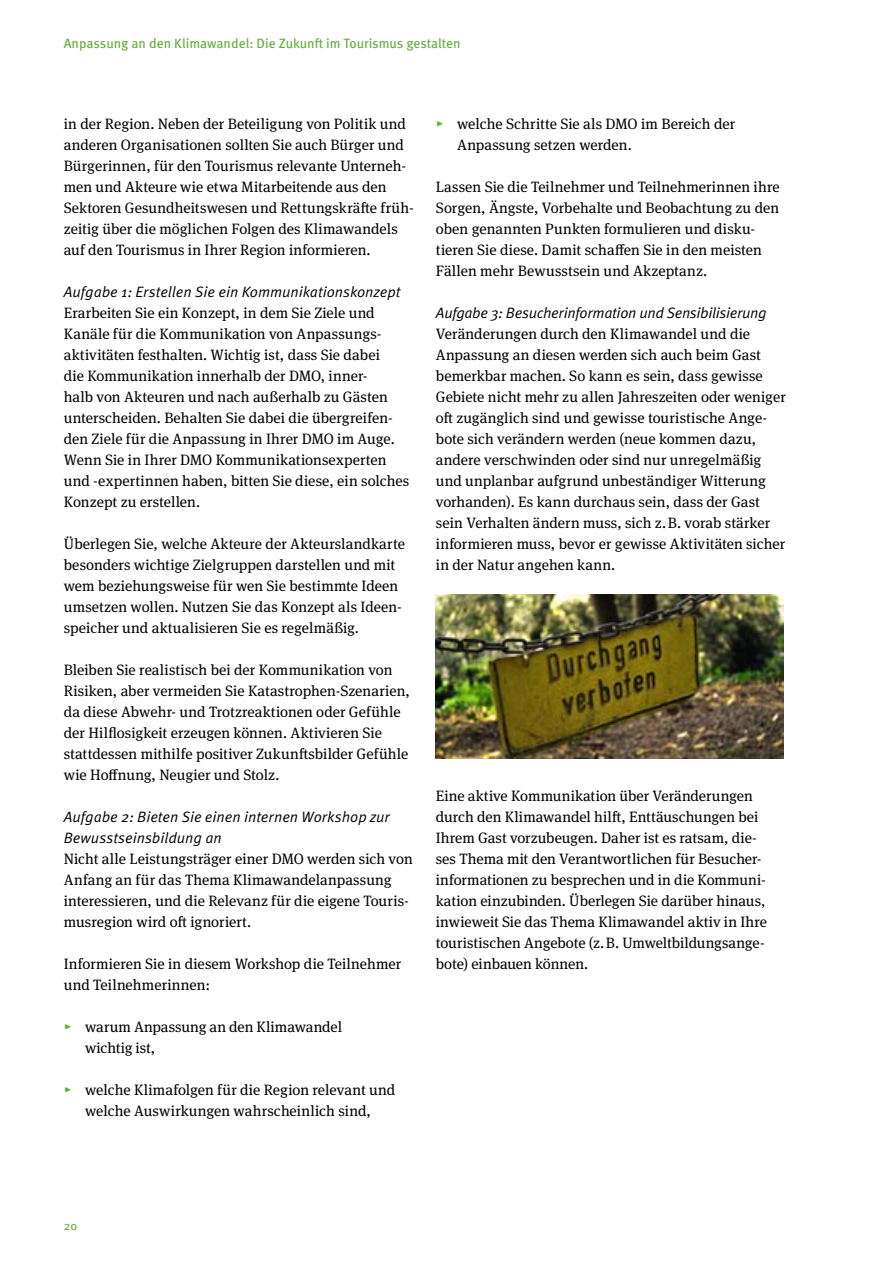
<style>
.page{position:relative;width:893px;height:1263px;background:#fff}
.page>*{position:absolute;margin:0;border:0;box-sizing:border-box;transform-origin:0 0}
.t1{font:15px/21px "Meta Serif Pro";letter-spacing:.005em;color:#000}
.t2{font:15px/21px "Meta Pro Norm Ita";letter-spacing:-.005em;color:#000}
.t3{font:13.5px "Meta Pro";letter-spacing:-.005em;color:#5ead35}
.t4{font:12px "Meta Pro";color:#5ead35}
.s1{font-family:"Meta Pro";color:#5ead35}
</style>
<div class="page">
<img style="left:436px;top:594px;width:347px;height:165px">
<p class="t3" style="left:64px;top:33px;width:398px">Anpassung an den Klimawandel: Die Zukunft im Tourismus gestalten</p>
<p class="t1" style="left:64px;top:113px;width:352px">in der Region. Neben der Beteiligung von Politik und anderen Organisationen sollten Sie auch Bürger und Bürgerinnen, für den Tourismus relevante Unterneh&shy;men und Akteure wie etwa Mitarbeitende aus den Sektoren Gesundheitswesen und Rettungskräfte früh&shy;zeitig über die möglichen Folgen des Klimawandels auf den Tourismus in Ihrer Region informieren.</p>
<p class="t2" style="left:64px;top:280px;width:338px">Aufgabe 1: Erstellen Sie ein Kommunikationskonzept</p>
<p class="t1" style="left:64px;top:302px;width:347px">Erarbeiten Sie ein Konzept, in dem Sie Ziele und Kanäle für die Kommunikation von Anpassungs&shy;aktivitäten festhalten. Wichtig ist, dass Sie dabei<br>die Kommunikation innerhalb der DMO, inner-<br>halb von Akteuren und nach außerhalb zu Gästen unterscheiden. Behalten Sie dabei die übergreifen&shy;den Ziele für die Anpassung in Ihrer DMO im Auge.<br>Wenn Sie in Ihrer DMO Kommunikationsexperten und -- expertinnen haben, bitten Sie diese, ein solches Konzept zu erstellen.</p>
<p class="t1" style="left:64px;top:533px;width:343px">Überlegen Sie, welche Akteure der Akteurslandkarte besonders wichtige Zielgruppen darstellen und mit wem beziehungsweise für wen Sie bestimmte Ideen umsetzen wollen. Nutzen Sie das Konzept als Ideen&shy;speicher und aktualisieren Sie es regelmäßig.</p>
<p class="t1" style="left:64px;top:659px;width:348px">Bleiben Sie realistisch bei der Kommunikation von Risiken, aber vermeiden Sie Katastrophen-Szenarien, da diese Abwehr- und Trotzreaktionen oder Gefühle der Hilflosigkeit erzeugen können. Aktivieren Sie stattdessen mithilfe positiver Zukunftsbilder Gefühle wie Hoffnung, Neugier und Stolz.</p>
<p class="t2" style="left:64px;top:805px;width:328px">Aufgabe 2: Bieten Sie einen internen Workshop zur<br>Bewusstseinsbildung an</p>
<p class="t1" style="left:64px;top:848px;width:350px">Nicht alle Leistungsträger einer DMO werden sich von Anfang an für das Thema Klimawandelanpassung interessieren, und die Relevanz für die eigene Touris&shy;musregion wird oft ignoriert.</p>
<p class="t1" style="left:64px;top:953px;width:339px">Informieren Sie in diesem Workshop die Teilnehmer und Teilnehmerinnen:</p>
<p class="t1" style="left:85px;top:1016px;width:259px;text-indent:-21px"><span class="s1">▸</span> warum Anpassung an den Klimawandel wichtig ist,</p>
<p class="t1" style="left:64px;top:1079px;width:333px;text-align:center"><span class="s1">▸</span> welche Klimafolgen für die Region relevant und welche Auswirkungen wahrscheinlich sind,</p>
<p class="t1" style="left:457px;top:113px;width:280px;text-indent:-21px"><span class="s1">▸</span> welche Schritte Sie als DMO im Bereich der<br>Anpassung setzen werden.</p>
<p class="t1" style="left:436px;top:176px;width:345px">Lassen Sie die Teilnehmer und Teilnehmerinnen ihre Sorgen, Ängste, Vorbehalte und Beobachtung zu den oben genannten Punkten formulieren und disku&shy;tieren Sie diese. Damit schaffen Sie in den meisten Fällen mehr Bewusstsein und Akzeptanz.</p>
<p class="t2" style="left:436px;top:301px;width:332px">Aufgabe 3: Besucherinformation und Sensibilisierung</p>
<p class="t1" style="left:436px;top:323px;width:351px">Veränderungen durch den Klimawandel und die Anpassung an diesen werden sich auch beim Gast bemerkbar machen. So kann es sein, dass gewisse Gebiete nicht mehr zu allen Jahreszeiten oder weniger oft zugänglich sind und gewisse touristische Ange&shy;bote sich verändern werden (neue kommen dazu, andere verschwinden oder sind nur unregelmäßig und unplanbar aufgrund unbeständiger Witterung vorhanden). Es kann durchaus sein, dass der Gast sein Verhalten ändern muss, sich z.B. vorab stärker informieren muss, bevor er gewisse Aktivitäten sicher in der Natur angehen kann.</p>
<p class="t1" style="left:436px;top:785px;width:333px">Eine aktive Kommunikation über Veränderungen durch den Klimawandel hilft, Enttäuschungen bei Ihrem Gast vorzubeugen. Daher ist es ratsam, die&shy;ses Thema mit den Verantwortlichen für Besucher&shy;informationen zu besprechen und in die Kommuni&shy;kation einzubinden. Überlegen Sie darüber hinaus, inwieweit Sie das Thema Klimawandel aktiv in Ihre touristischen Angebote (z.B. Umweltbildungsange&shy;bote) einbauen können.</p>
<p class="t4" style="left:64px;top:1216px;width:15px">20</p>
</div>
